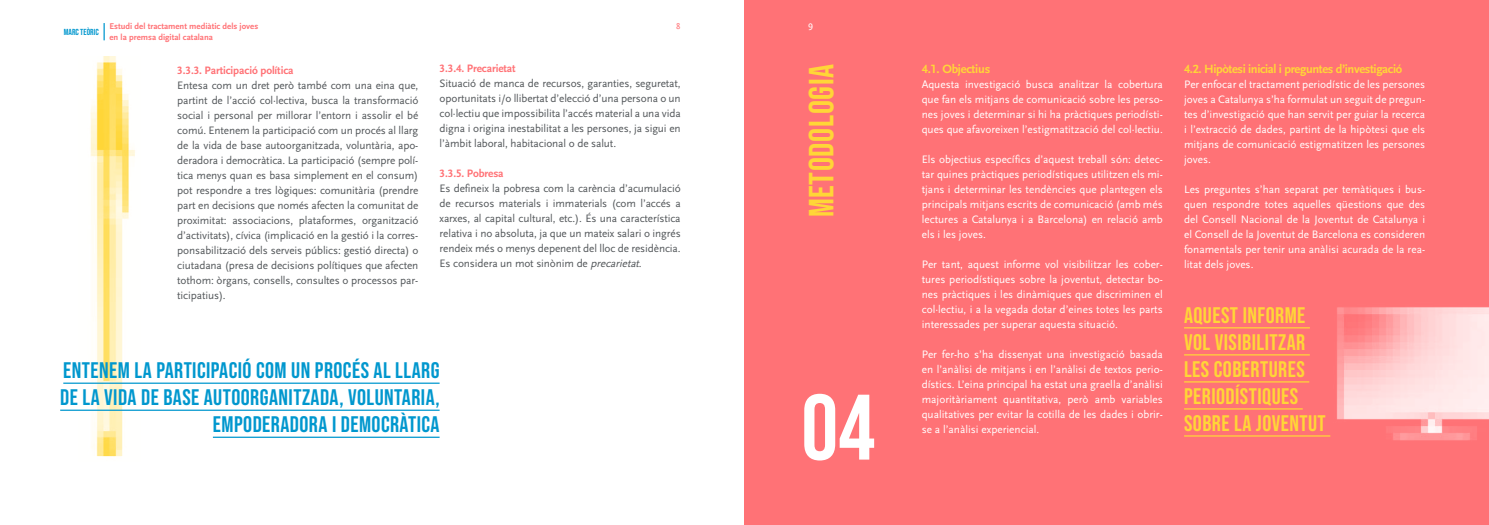
<style>
.page{position:relative;width:1489px;height:525px;background:#fff}
.page>*{position:absolute;margin:0;border:0;box-sizing:border-box;transform-origin:0 0}
.t1{font:92.62px "Bebas Neue";color:#fff}
.t2{font:35px "Bebas Neue";letter-spacing:.02em;color:#ffd637}
.t3{font:22.5px/27px "Bebas Neue";letter-spacing:.02em;color:#0097ce;text-align:right}
.t4{font:22.5px/27px "Bebas Neue";letter-spacing:.02em;color:#ffd637}
.t5{font:12.5px "Scala Sans Bold LF";letter-spacing:-.03em;color:#ffd637}
.t6{font:11.25px/15px "Scala Sans";color:#fff;text-align:justify}
.t7{font:11.25px/15px "Scala Sans";letter-spacing:-.01em;color:#53575a;text-align:justify}
.t8{font:11.25px "Scala Sans Bold LF";letter-spacing:-.01em;color:#ff7276}
.t9{font:10px "Scala Sans Regular LF";color:#fff}
.t10{font:8.75px/10.5px "Scala Sans Bold LF";color:#ff7276}
.t11{font:8.75px "Bebas Neue";color:#0097ce}
.t12{font:8.75px "Scala Sans Regular LF";color:#ff7276}
.s1{font-style:italic}
</style>
<div class="page">
<div style="left:744px;top:0;width:744px;height:524px;background:#ff7276"></div>
<img style="left:1323px;top:307px;width:165px;height:134px">
<img style="left:78px;top:57px;width:63px;height:400px">
<svg style="left:103px;top:23px;width:2px;height:17px"></svg>
<hr style="left:63px;top:382px;width:376px;height:1px;background:#0097ce">
<hr style="left:60px;top:409px;width:379px;height:1px;background:#0097ce">
<hr style="left:213px;top:436px;width:226px;height:1px;background:#0097ce">
<hr style="left:1183px;top:327px;width:126px;height:1px;background:#ffd637">
<hr style="left:1183px;top:354px;width:126px;height:1px;background:#ffd637">
<hr style="left:1183px;top:381px;width:126px;height:1px;background:#ffd637">
<hr style="left:1183px;top:408px;width:119px;height:1px;background:#ffd637">
<hr style="left:1183px;top:435px;width:147px;height:1px;background:#ffd637">
<p class="t11" style="left:64px;top:27px;width:36px">MARC TEÒRIC</p>
<p class="t10" style="left:109px;top:22px;width:150px">Estudi del tractament mediàtic dels joves en la premsa digital catalana</p>
<p class="t8" style="left:177px;top:64px;width:118px">3.3.3. Participació política</p>
<p class="t7" style="left:177px;top:78px;width:242px">Entesa com un dret però també com una eina que, partint de l’acció col·lectiva, busca la transformació social i personal per millorar l’entorn i assolir el bé comú. Entenem la participació com un procés al llarg de la vida de base autoorganitzada, voluntària, apo&shy;deradora i democràtica. La participació (sempre polí&shy;tica menys quan es basa simplement en el consum) pot respondre a tres lògiques: comunitària (prendre part en decisions que només afecten la comunitat de proximitat: associacions, plataformes, organització d’activitats), cívica (implicació en la gestió i la corres&shy;ponsabilització dels serveis públics: gestió directa) o ciutadana (presa de decisions polítiques que afecten tothom: òrgans, consells, consultes o processos par&shy;ticipatius).</p>
<p class="t12" style="left:676px;top:22px;width:6px">8</p>
<p class="t9" style="left:808px;top:22px;width:6px">9</p>
<p class="t8" style="left:439px;top:62px;width:78px">3.3.4. Precarietat</p>
<p class="t7" style="left:439px;top:76px;width:242px">Situació de manca de recursos, garanties, seguretat, oportunitats i/o llibertat d’elecció d’una persona o un col·lectiu que impossibilita l’accés material a una vida digna i origina inestabilitat a les persones, ja sigui en l’àmbit laboral, habitacional o de salut.</p>
<p class="t8" style="left:439px;top:167px;width:66px">3.3.5. Pobresa</p>
<p class="t7" style="left:439px;top:181px;width:242px">Es defineix la pobresa com la carència d’acumulació de recursos materials i immaterials (com l’accés a xarxes, al capital cultural, etc.). És una característica relativa i no absoluta, ja que un mateix salari o ingrés rendeix més o menys depenent del lloc de residència.<br>Es considera un mot sinònim de <span class="s1">precarietat</span>.</p>
<h2 class="t2" style="left:801px;top:217px;width:155px;rotate:-90deg">METODOLOGIA</h2>
<h3 class="t3" style="left:60px;top:356px;width:381px">ENTENEM LA PARTICIPACIÓ COM UN PROCÉS AL LLARG<br>DE LA VIDA DE BASE AUTOORGANITZADA, VOLUNTARIA,<br>EMPODERADORA I DEMOCRÀTICA</h3>
<h1 class="t1" style="left:801px;top:375px;width:76px">04</h1>
<p class="t5" style="left:921px;top:62px;width:70px">4.1. Objectius</p>
<p class="t6" style="left:921px;top:77px;width:242px">Aquesta investigació busca analitzar la cobertura que fan els mitjans de comunicació sobre les perso&shy;nes joves i determinar si hi ha pràctiques periodísti&shy;ques que afavoreixen l’estigmatització del col·lectiu.</p>
<p class="t6" style="left:921px;top:152px;width:242px">Els objectius específics d’aquest treball són: detec&shy;tar quines pràctiques periodístiques utilitzen els mi&shy;tjans i determinar les tendències que plantegen els principals mitjans escrits de comunicació (amb més lectures a Catalunya i a Barcelona) en relació amb els i les joves.</p>
<p class="t6" style="left:921px;top:257px;width:242px">Per tant, aquest informe vol visibilitzar les cober&shy;tures periodístiques sobre la joventut, detectar bo&shy;nes pràctiques i les dinàmiques que discriminen el col·lectiu, i a la vegada dotar d’eines totes les parts interessades per superar aquesta situació.</p>
<p class="t6" style="left:921px;top:347px;width:242px">Per fer-ho s’ha dissenyat una investigació basada en l’anàlisi de mitjans i en l’anàlisi de textos perio&shy;dístics. L’eina principal ha estat una graella d’anàlisi majoritàriament quantitativa, però amb variables qualitatives per evitar la cotilla de les dades i obrir&shy;se a l’anàlisi experiencial.</p>
<p class="t5" style="left:1183px;top:62px;width:220px">4.2. Hipòtesi inicial i preguntes d’investigació</p>
<p class="t6" style="left:1183px;top:77px;width:242px">Per enfocar el tractament periodístic de les persones joves a Catalunya s’ha formulat un seguit de pregun&shy;tes d’investigació que han servit per guiar la recerca i l’extracció de dades, partint de la hipòtesi que els mitjans de comunicació estigmatitzen les persones joves.</p>
<p class="t6" style="left:1183px;top:182px;width:242px">Les preguntes s’han separat per temàtiques i bus&shy;quen respondre totes aquelles qüestions que des del Consell Nacional de la Joventut de Catalunya i el Consell de la Joventut de Barcelona es consideren fonamentals per tenir una anàlisi acurada de la rea&shy;litat dels joves.</p>
<h3 class="t4" style="left:1183px;top:301px;width:143px">AQUEST INFORME<br>VOL VISIBILITZAR<br>LES COBERTURES<br>PERIODÍSTIQUES<br>SOBRE LA JOVENTUT</h3>
</div>
